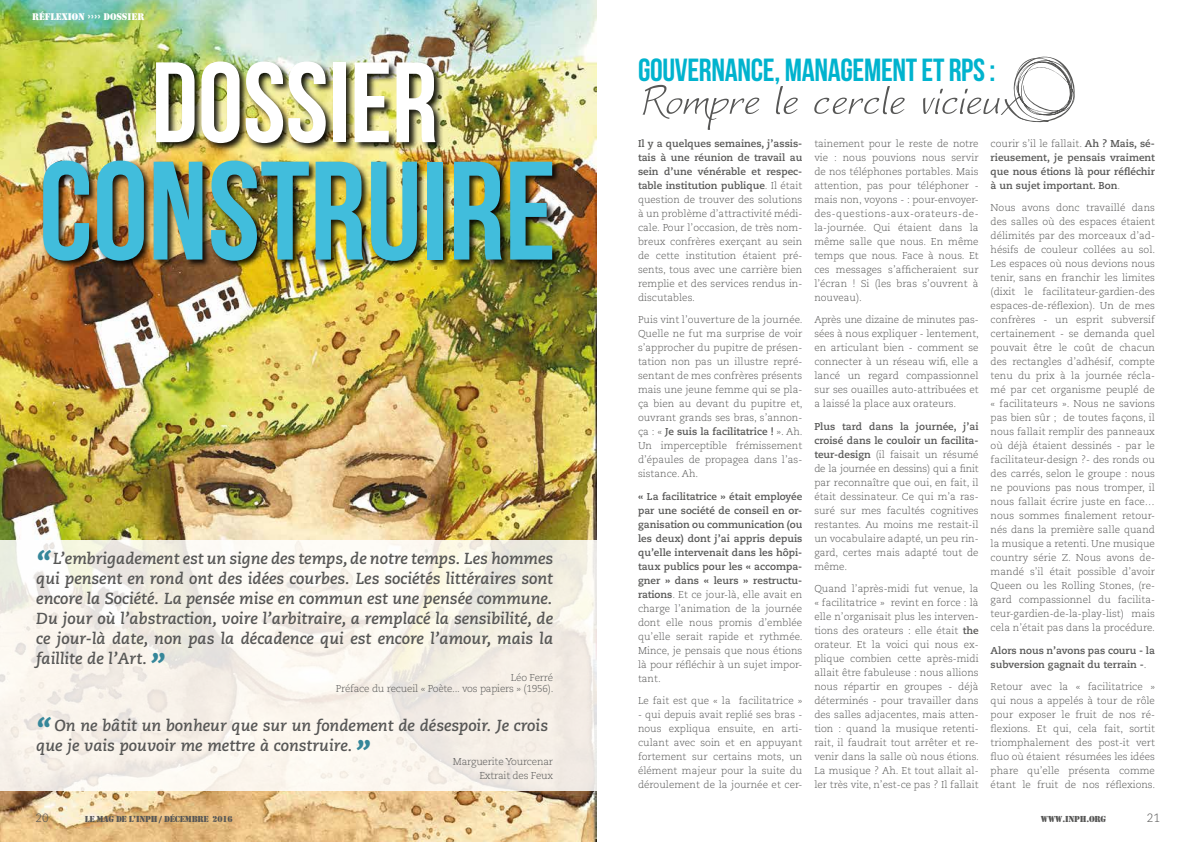
<style>
.page{position:relative;width:1191px;height:842px;background:#fff}
.page>*{position:absolute;margin:0;border:0;box-sizing:border-box;transform-origin:0 0}
.t1{font:139.8px "Bebas Neue";color:#41bddc}
.t2{font:113.9px "Bebas Neue";color:#fff}
.t3{font:italic 55px "Worstveld Sling Extra";color:#575756}
.t4{font:32px "Bebas Neue";letter-spacing:-.01em;color:#00b3ce}
.t5{font:italic 700 16px/20px "Caecilia LT Std";color:#575756;text-align:justify}
.t6{font:300 12px "Caecilia LT Std";color:#575756}
.t7{font:300 10px/14px "Caecilia LT Std";color:#575756;text-align:justify}
.t8{font:700 10px/14px "Caecilia LT Std";color:#575756;text-align:justify}
.t9{font:300 10px/11px "Caecilia LT Std";letter-spacing:-.02em;color:#575756;text-align:right}
.t10{font:10px "Stencil";color:#fff}
.t11{font:9px "Stencil";letter-spacing:-.025em;color:#575756}
.s1{font-weight:800;font-size:27px;color:#36879a}
.s2{font-weight:700}
.s3{font-weight:300}
</style>
<div class="page">
<img style="left:0;top:0;width:596px;height:842px">
<svg style="left:0;top:540px;width:597px;height:251px;fill:#f7f2e9"></svg>
<div style="left:155px;top:60px;width:289px;height:93px;background:#000;opacity:.89"></div>
<div style="left:42px;top:159px;width:519px;height:111px;background:#000;opacity:.89"></div>
<svg style="left:1013px;top:56px;width:62px;height:67px"></svg>
<p class="t10" style="left:32px;top:12px;width:114px">RÉFLEXION ›››› DOSSIER</p>
<h2 class="t2" style="left:151px;top:40px;width:288px">DOSSIER</h2>
<h1 class="t1" style="left:39px;top:135px;width:519px">CONSTRUIRE</h1>
<p class="t5" style="left:36px;top:548px;width:518px"><span class="s1">“</span>L’embrigadement est un signe des temps, de notre temps. Les hommes qui pensent en rond ont des idées courbes. Les sociétés littéraires sont encore la Société. La pensée mise en commun est une pensée commune.<br>Du jour où l’abstraction, voire l’arbitraire, a remplacé la sensibilité, de ce jour-là date, non pas la décadence qui est encore l’amour, mais la faillite de l’Art. <span class="s1">”</span></p>
<p class="t9" style="left:336px;top:672px;width:219px">Léo Ferré<br>Préface du recueil « Poète... vos papiers » (1956).</p>
<h3 class="t5" style="left:36px;top:715px;width:513px"><span class="s1">“</span> On ne bâtit un bonheur que sur un fondement de désespoir. Je crois que je vais pouvoir me mettre à construire. <span class="s1">”</span></h3>
<p class="t9" style="left:453px;top:754px;width:102px;line-height:14px">Marguerite Yourcenar<br>Extrait des Feux</p>
<p class="t6" style="left:35px;top:811px;width:15px">20</p>
<p class="t11" style="left:85px;top:815px;width:149px">LE MAG DE L’INPH / DÉCEMBRE 2016</p>
<h3 class="t4" style="left:638px;top:52px;width:359px">GOUVERNANCE, MANAGEMENT ET RPS :</h3>
<h3 class="t3" style="left:638px;top:74px;width:380px">Rompre le cercle vicieux</h3>
<p class="t7" style="left:638px;top:136px;width:166px"><span class="s2">Il y a quelques semaines, j’assis&shy;tais à une réunion de travail au sein d’une vénérable et respec&shy;table institution publique</span>. Il était question de trouver des solutions à un problème d’attractivité médi&shy;cale. Pour l’occasion, de très nom&shy;breux confrères exerçant au sein de cette institution étaient pré&shy;sents, tous avec une carrière bien remplie et des services rendus in&shy;discutables.</p>
<p class="t7" style="left:638px;top:313px;width:166px">Puis vint l’ouverture de la journée.<br>Quelle ne fut ma surprise de voir s’approcher du pupitre de présen&shy;tation non pas un illustre repré&shy;sentant de mes confrères présents mais une jeune femme qui se pla&shy;ça bien au devant du pupitre et, ouvrant grands ses bras, s’annon&shy;ça : « <span class="s2">Je suis la facilitatrice !</span> ». Ah.<br>Un imperceptible frémissement d’épaules de propagea dans l’as&shy;sistance. Ah.</p>
<p class="t8" style="left:638px;top:489px;width:166px">« La facilitatrice » était employée par une société de conseil en or&shy;ganisation ou communication (ou les deux) dont j’ai appris depuis qu’elle intervenait dans les hôpi&shy;taux publics pour les « accompa&shy;gner » dans « leurs » restructu&shy;rations<span class="s3">. Et ce jour-là, elle avait en charge l’animation de la journée dont elle nous promis d’emblée qu’elle serait rapide et rythmée.<br>Mince, je pensais que nous étions là pour réfléchir à un sujet impor&shy;tant.</span></p>
<p class="t7" style="left:638px;top:694px;width:166px">Le fait est que « la facilitatrice »</p>
<p class="t7" style="left:638px;top:708px;width:166px">- qui depuis avait replié ses bras - nous expliqua ensuite, en arti&shy;culant avec soin et en appuyant fortement sur certains mots, un élément majeur pour la suite du déroulement de la journée et cer-</p>
<p class="t7" style="left:814px;top:136px;width:166px">tainement pour le reste de notre vie : nous pouvions nous servir de nos téléphones portables. Mais attention, pas pour téléphoner - mais non, voyons - : pour-envoyer&shy;des-questions-aux-orateurs-de&shy;la-journée. Qui étaient dans la même salle que nous. En même temps que nous. Face à nous. Et ces messages s’afficheraient sur l’écran ! Si (les bras s’ouvrent à nouveau).</p>
<p class="t7" style="left:814px;top:313px;width:166px">Après une dizaine de minutes pas&shy;sées à nous expliquer - lentement, en articulant bien - comment se connecter à un réseau wifi, elle a lancé un regard compassionnel sur ses ouailles auto-attribuées et a laissé la place aux orateurs.</p>
<p class="t7" style="left:814px;top:419px;width:166px"><span class="s2">Plus tard dans la journée, j’ai croisé dans le couloir un facilita&shy;teur-design</span> (il faisait un résumé de la journée en dessins) qui a finit par reconnaître que oui, en fait, il était dessinateur. Ce qui m’a ras&shy;suré sur mes facultés cognitives restantes. Au moins me restait-il un vocabulaire adapté, un peu rin&shy;gard, certes mais adapté tout de même.</p>
<p class="t7" style="left:814px;top:582px;width:166px">Quand l’après-midi fut venue, la « facilitatrice » revint en force : là elle n’organisait plus les interven&shy;tions des orateurs : elle était <span class="s2">the </span>orateur. Et la voici qui nous ex&shy;plique combien cette après-midi allait être fabuleuse : nous allions nous répartir en groupes - déjà déterminés - pour travailler dans des salles adjacentes, mais atten&shy;tion : quand la musique retenti&shy;rait, il faudrait tout arrêter et re&shy;venir dans la salle où nous étions.<br>La musique ? Ah. Et tout allait al&shy;ler très vite, n’est-ce pas ? Il fallait</p>
<p class="t8" style="left:990px;top:136px;width:166px"><span class="s3">courir s’il le fallait.</span> Ah ? Mais, sé&shy;rieusement, je pensais vraiment que nous étions là pour réfléchir à un sujet important. Bon<span class="s3">.</span></p>
<p class="t7" style="left:990px;top:201px;width:166px">Nous avons donc travaillé dans des salles où des espaces étaient délimités par des morceaux d’ad&shy;hésifs de couleur collées au sol.<br>Les espaces où nous devions nous tenir, sans en franchir les limites (dixit le facilitateur-gardien-des espaces-de-réflexion). Un de mes confrères - un esprit subversif certainement - se demanda quel pouvait être le coût de chacun des rectangles d’adhésif, compte tenu du prix à la journée récla&shy;mé par cet organisme peuplé de « facilitateurs ». Nous ne savions pas bien sûr ; de toutes façons, il nous fallait remplir des panneaux où déjà étaient dessinés - par le facilitateur-design ?- des ronds ou des carrés, selon le groupe : nous ne pouvions pas nous tromper, il nous fallait écrire juste en face… nous sommes finalement retour&shy;nés dans la première salle quand la musique a retenti. Une musique country série Z. Nous avons de&shy;mandé s’il était possible d’avoir Queen ou les Rolling Stones, (re&shy;gard compassionnel du facilita&shy;teur-gardien-de-la-play-list) mais cela n’était pas dans la procédure.</p>
<p class="t8" style="left:990px;top:643px;width:166px">Alors nous n’avons pas couru - la subversion gagnait du terrain -<span class="s3">.</span></p>
<p class="t7" style="left:990px;top:680px;width:166px">Retour avec la « facilitatrice » qui nous a appelés à tour de rôle pour exposer le fruit de nos ré&shy;flexions. Et qui, cela fait, sortit triomphalement des post-it vert fluo où étaient résumées les idées phare qu’elle présenta comme étant le fruit de nos réflexions.</p>
<p class="t11" style="left:1041px;top:815px;width:67px">WWW.INPH.ORG</p>
<p class="t6" style="left:1147px;top:811px;width:15px">21</p>
</div>
